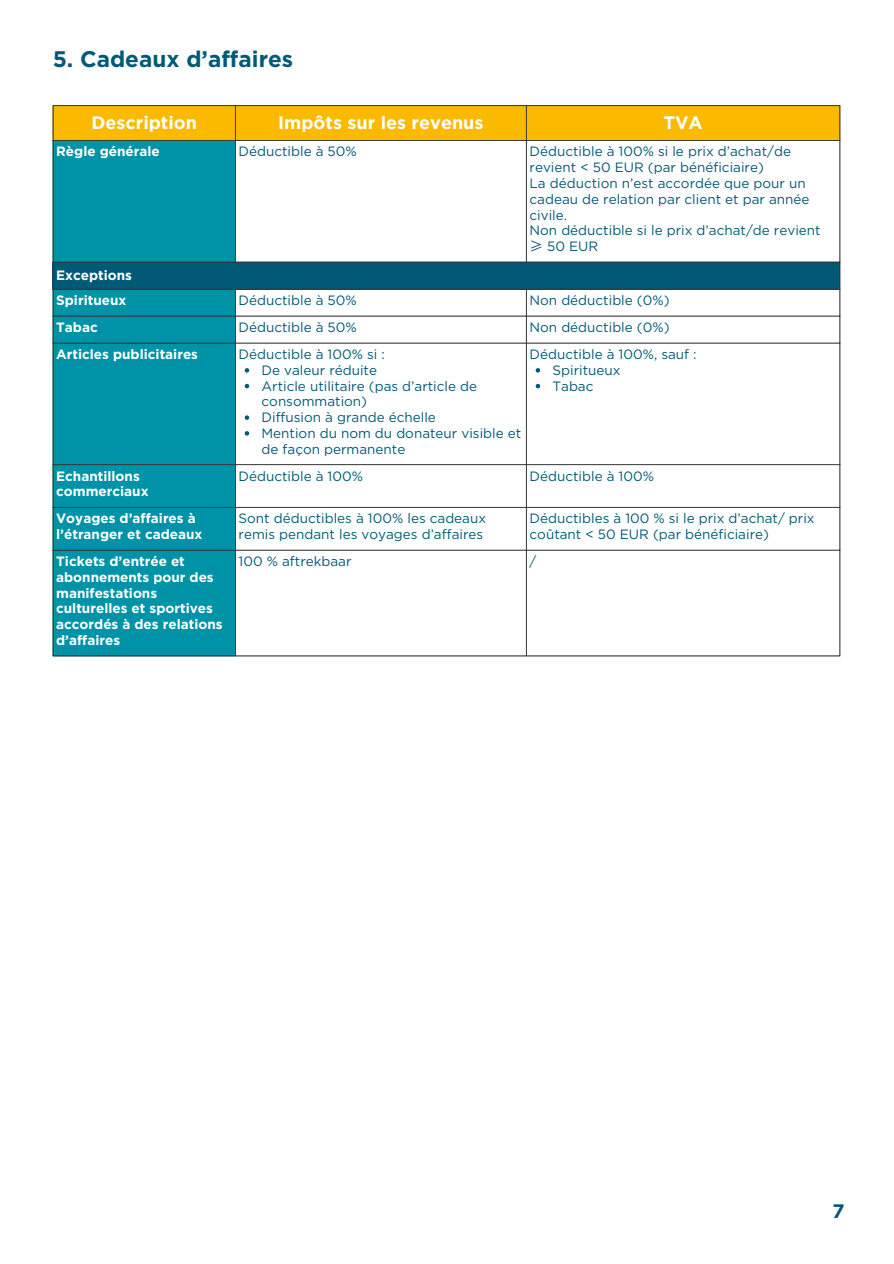
<style>
.page{position:relative;width:894px;height:1264px;background:#fff}
.page>*{position:absolute;margin:0;border:0;box-sizing:border-box;transform-origin:0 0}
.t1{font:700 22.5px "Gotham";color:#005a77}
.t2{font:700 19.5px "Gotham";color:#005a77}
.t3{font:700 18px "Gotham";color:#fff}
.t4{font:13.5px/15.8px "Gotham";color:#005a77}
.t5{font:700 13.5px/15.8px "Gotham";color:#fff}
.s1{font-family:"Noto Sans CJ Ksc"}
</style>
<div class="page">
<div style="left:54px;top:105px;width:786px;height:35px;background:#fbba00"></div>
<div style="left:54px;top:141px;width:181px;height:514px;background:#0093a7"></div>
<svg style="left:236px;top:141px;width:604px;height:515px"></svg>
<div style="left:53px;top:262px;width:787px;height:27px;background:#005a77"></div>
<svg style="left:245px;top:368px;width:4px;height:4px"></svg>
<svg style="left:245px;top:384px;width:4px;height:4px"></svg>
<svg style="left:245px;top:415px;width:4px;height:5px"></svg>
<svg style="left:245px;top:431px;width:4px;height:4px"></svg>
<svg style="left:535px;top:368px;width:5px;height:4px"></svg>
<svg style="left:535px;top:384px;width:5px;height:4px"></svg>
<hr style="left:53px;top:106px;width:1px;height:549px;background:#3c3c3b">
<hr style="left:235px;top:106px;width:1px;height:156px;background:#3c3c3b">
<hr style="left:235px;top:289px;width:1px;height:366px;background:#3c3c3b">
<hr style="left:526px;top:106px;width:1px;height:156px;background:#3c3c3b">
<hr style="left:526px;top:289px;width:1px;height:366px;background:#3c3c3b">
<hr style="left:839px;top:106px;width:1px;height:549px;background:#3c3c3b">
<hr style="left:53px;top:105px;width:786px;height:1px;background:#3c3c3b">
<hr style="left:53px;top:140px;width:786px;height:1px;background:#3c3c3b">
<hr style="left:53px;top:262px;width:786px;height:1px;background:#3c3c3b">
<hr style="left:53px;top:289px;width:786px;height:1px;background:#3c3c3b">
<hr style="left:53px;top:316px;width:786px;height:1px;background:#3c3c3b">
<hr style="left:53px;top:343px;width:786px;height:1px;background:#3c3c3b">
<hr style="left:53px;top:464px;width:786px;height:1px;background:#3c3c3b">
<hr style="left:53px;top:507px;width:786px;height:1px;background:#3c3c3b">
<hr style="left:53px;top:550px;width:786px;height:1px;background:#3c3c3b">
<hr style="left:53px;top:655px;width:786px;height:1px;background:#3c3c3b">
<p class="t1" style="left:53px;top:45px;width:242px">5. Cadeaux d’affaires</p>
<p class="t3" style="left:91px;top:112px;width:107px">Description</p>
<p class="t3" style="left:278px;top:112px;width:207px">Impôts sur les revenus</p>
<p class="t3" style="left:663px;top:112px;width:41px">TVA</p>
<p class="t5" style="left:56px;top:144px;width:105px">Règle générale</p>
<p class="t4" style="left:238px;top:144px;width:120px">Déductible à 50%</p>
<p class="t4" style="left:529px;top:144px;width:263px">Déductible à 100% si le prix d’achat/de revient &lt; 50 EUR (par bénéficiaire)</p>
<p class="t4" style="left:529px;top:175px;width:281px">La déduction n’est accordée que pour un cadeau de relation par client et par année civile.</p>
<p class="t4" style="left:529px;top:222px;width:292px">Non déductible si le prix d’achat/de revient <span class="s1">≥</span> 50 EUR</p>
<p class="t5" style="left:56px;top:267px;width:77px">Exceptions</p>
<p class="t5" style="left:56px;top:292px;width:72px">Spiritueux</p>
<p class="t4" style="left:238px;top:292px;width:120px">Déductible à 50%</p>
<p class="t4" style="left:529px;top:292px;width:141px">Non déductible (0%)</p>
<p class="t5" style="left:56px;top:319px;width:43px">Tabac</p>
<p class="t4" style="left:238px;top:319px;width:120px">Déductible à 50%</p>
<p class="t4" style="left:529px;top:319px;width:141px">Non déductible (0%)</p>
<p class="t5" style="left:56px;top:346px;width:143px">Articles publicitaires</p>
<p class="t4" style="left:238px;top:346px;width:148px">Déductible à 100% si :</p>
<p class="t4" style="left:261px;top:362px;width:117px">De valeur réduite</p>
<p class="t4" style="left:261px;top:378px;width:217px">Article utilitaire (pas d’article de consommation)</p>
<p class="t4" style="left:261px;top:409px;width:176px">Diffusion à grande échelle</p>
<p class="t4" style="left:261px;top:425px;width:261px">Mention du nom du donateur visible et de façon permanente</p>
<p class="t4" style="left:529px;top:346px;width:169px">Déductible à 100%, sauf :</p>
<p class="t4" style="left:552px;top:362px;width:69px">Spiritueux</p>
<p class="t4" style="left:552px;top:378px;width:42px">Tabac</p>
<p class="t5" style="left:56px;top:468px;width:94px">Echantillons commerciaux</p>
<p class="t4" style="left:238px;top:468px;width:126px">Déductible à 100%</p>
<p class="t4" style="left:529px;top:468px;width:126px">Déductible à 100%</p>
<p class="t5" style="left:56px;top:510px;width:148px">Voyages d’affaires à l’étranger et cadeaux</p>
<p class="t4" style="left:238px;top:510px;width:249px">Sont déductibles à 100% les cadeaux remis pendant les voyages d’affaires</p>
<p class="t4" style="left:529px;top:510px;width:286px">Déductibles à 100 % si le prix d’achat/ prix coûtant &lt; 50 EUR (par bénéficiaire)</p>
<p class="t5" style="left:56px;top:553px;width:168px">Tickets d’entrée et abonnements pour des manifestations culturelles et sportives accordés à des relations d’affaires</p>
<p class="t4" style="left:238px;top:553px;width:114px">100 % aftrekbaar</p>
<p class="t4" style="left:529px;top:553px;width:8px">/</p>
<p class="t2" style="left:832px;top:1199px;width:14px">7</p>
</div>
